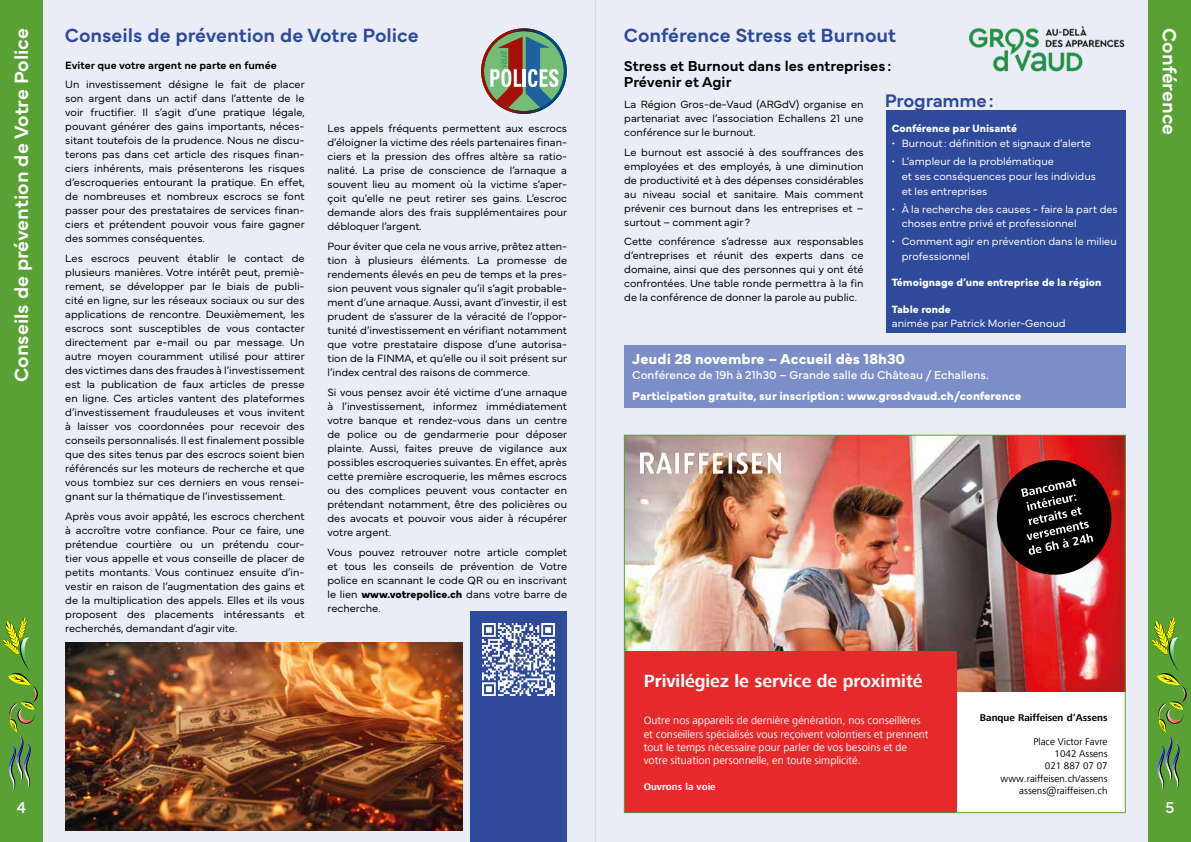
<style>
.page{position:relative;width:1191px;height:842px;background:#fff}
.page>*{position:absolute;margin:0;border:0;box-sizing:border-box;transform-origin:0 0}
.t1{font:600 20px "Mundial";color:#304a9b}
.t2{font:600 20px "Mundial";color:#fff}
.t3{font:600 19px "Mundial";letter-spacing:-.01em;color:#304a9b}
.t4{font:700 18.2px "Frutiger Next Com";color:#fff}
.t5{font:16.5px "Mundial";color:#fff}
.t6{font:600 15px/16px "Mundial";color:#000}
.t7{font:700 15px "Mundial";color:#fff}
.t8{font:700 12px "Mundial";color:#fff}
.t9{font:12px "Mundial";color:#fff}
.t10{font:11.2px/13.3px "Frutiger Next Com";color:#fff}
.t11{font:300 11px/14px "Mundial";color:#000;text-align:justify}
.t12{font:300 11px/14.9px "Mundial";color:#fff}
.t13{font:700 11px "Mundial";color:#fff}
.t14{font:600 11px "Mundial";color:#000}
.t15{font:10.1px/12.1px "Frutiger Next Com";color:#000;text-align:right}
.t16{font:700 10.1px "Frutiger Next Com";color:#000}
.t17{font:700 10.1px "Frutiger Next Com";color:#fff}
.s1{font-weight:700}
</style>
<div class="page">
<div style="left:0;top:0;width:43px;height:842px;background:#5aa135"></div>
<div style="left:1148px;top:0;width:43px;height:842px;background:#5aa135"></div>
<img style="left:3px;top:617px;width:35px;height:176px">
<img style="left:1152px;top:617px;width:35px;height:176px">
<div style="left:43px;top:0;width:552px;height:842px;background:#eaedf5"></div>
<div style="left:595px;top:0;width:553px;height:842px;background:#eaedf5"></div>
<svg style="left:481px;top:28px;width:86px;height:86px"></svg>
<div style="left:471px;top:611px;width:96px;height:231px;background:#304a9b"></div>
<img style="left:483px;top:624px;width:71px;height:71px">
<div style="left:886px;top:111px;width:239px;height:222px;background:#304a9b"></div>
<img style="left:968px;top:26px;width:157px;height:46px">
<div style="left:624px;top:345px;width:501px;height:63px;background:#7b8ec7"></div>
<img style="left:626px;top:437px;width:497px;height:374px">
<img style="left:640px;top:452px;width:140px;height:21px">
<div style="left:997px;top:460px;width:114px;height:115px;background:#000;border-radius:50%"></div>
<svg style="left:1021px;top:478px;width:72px;height:77px"></svg>
<img style="left:65px;top:643px;width:397px;height:187px">
<h1 class="t1" style="left:65px;top:20px;width:355px">Conseils de prévention de Votre Police</h1>
<p class="t14" style="left:65px;top:56px;width:213px">Eviter que votre argent ne parte en fumée</p>
<p class="t11" style="left:65px;top:76px;width:241px">Un investissement désigne le fait de placer son argent dans un actif dans l’attente de le voir fructifier. Il s’agit d’une pratique légale, pouvant générer des gains importants, néces&shy;sitant toutefois de la prudence. Nous ne discu&shy;terons pas dans cet article des risques finan&shy;ciers inhérents, mais présenterons les risques d’escroqueries entourant la pratique. En effet, de nombreuses et nombreux escrocs se font passer pour des prestataires de services finan&shy;ciers et prétendent pouvoir vous faire gagner des sommes conséquentes.</p>
<p class="t11" style="left:65px;top:250px;width:241px">Les escrocs peuvent établir le contact de plusieurs manières. Votre intérêt peut, premiè&shy;rement, se développer par le biais de publi&shy;cité en ligne, sur les réseaux sociaux ou sur des applications de rencontre. Deuxièmement, les escrocs sont susceptibles de vous contacter directement par e-mail ou par message. Un autre moyen couramment utilisé pour attirer des victimes dans des fraudes à l’investissement est la publication de faux articles de presse en ligne. Ces articles vantent des plateformes d’investissement frauduleuses et vous invitent à laisser vos coordonnées pour recevoir des conseils personnalisés. Il est finalement possible que des sites tenus par des escrocs soient bien référencés sur les moteurs de recherche et que vous tombiez sur ces derniers en vous rensei&shy;gnant sur la thématique de l’investissement.</p>
<p class="t11" style="left:65px;top:508px;width:241px">Après vous avoir appâté, les escrocs cherchent à accroître votre confiance. Pour ce faire, une prétendue courtière ou un prétendu cour&shy;tier vous appelle et vous conseille de placer de petits montants. Vous continuez ensuite d’in&shy;vestir en raison de l’augmentation des gains et de la multiplication des appels. Elles et ils vous proposent des placements intéressants et recherchés, demandant d’agir vite.</p>
<h1 class="t1" style="left:624px;top:20px;width:274px">Conférence Stress et Burnout</h1>
<h1 class="t2" style="left:6px;top:382px;width:355px;rotate:-90deg">Conseils de prévention de Votre Police</h1>
<h1 class="t2" style="left:1185px;top:28px;width:108px;rotate:90deg">Conférence</h1>
<h3 class="t6" style="left:624px;top:57px;width:269px">Stress et Burnout dans les entreprises :<br>Prévenir et Agir</h3>
<h2 class="t3" style="left:884px;top:86px;width:111px">Programme:</h2>
<p class="t11" style="left:624px;top:96px;width:241px">La Région Gros-de-Vaud (ARGdV) organise en partenariat avec l’association Echallens 21 une conférence sur le burnout.</p>
<p class="t11" style="left:624px;top:144px;width:241px">Le burnout est associé à des souffrances des employées et des employés, à une diminution de productivité et à des dépenses considérables au niveau social et sanitaire. Mais comment prévenir ces burnout dans les entreprises et – surtout – comment agir?</p>
<p class="t11" style="left:624px;top:234px;width:241px">Cette conférence s’adresse aux responsables d’entreprises et réunit des experts dans ce domaine, ainsi que des personnes qui y ont été confrontées. Une table ronde permettra à la fin de la conférence de donner la parole au public.</p>
<p class="t13" style="left:891px;top:120px;width:127px">Conférence par Unisanté</p>
<p class="t12" style="left:891px;top:135px;width:201px">• Burnout: définition et signaux d’alerte</p>
<p class="t12" style="left:901px;top:153px;width:196px;text-indent:-10px">• L’ampleur de la problématique<br>et ses conséquences pour les individus et les entreprises</p>
<p class="t12" style="left:901px;top:200px;width:217px;text-indent:-10px">• À la recherche des causes - faire la part des choses entre privé et professionnel</p>
<p class="t12" style="left:901px;top:233px;width:216px;text-indent:-10px">• Comment agir en prévention dans le milieu professionnel</p>
<p class="t13" style="left:891px;top:274px;width:211px">Témoignage d’une entreprise de la région</p>
<p class="t13" style="left:891px;top:300px;width:60px">Table ronde</p>
<p class="t12" style="left:891px;top:315px;width:175px">animée par Patrick Morier-Genoud</p>
<p class="t11" style="left:327px;top:121px;width:241px">Les appels fréquents permettent aux escrocs d’éloigner la victime des réels partenaires finan&shy;ciers et la pression des offres altère sa ratio&shy;nalité. La prise de conscience de l’arnaque a souvent lieu au moment où la victime s’aper&shy;çoit qu’elle ne peut retirer ses gains. L’escroc demande alors des frais supplémentaires pour débloquer l’argent.</p>
<p class="t11" style="left:327px;top:238px;width:241px">Pour éviter que cela ne vous arrive, prêtez atten&shy;tion à plusieurs éléments. La promesse de rendements élevés en peu de temps et la pres&shy;sion peuvent vous signaler qu’il s’agit probable&shy;ment d’une arnaque. Aussi, avant d’investir, il est prudent de s'assurer de la véracité de l’oppor&shy;tunité d’investissement en vérifiant notamment que votre prestataire dispose d’une autorisa&shy;tion de la FINMA, et qu’elle ou il soit présent sur l’index central des raisons de commerce.</p>
<p class="t11" style="left:327px;top:384px;width:241px">Si vous pensez avoir été victime d’une arnaque à l’investissement, informez immédiatement votre banque et rendez-vous dans un centre de police ou de gendarmerie pour déposer plainte. Aussi, faites preuve de vigilance aux possibles escroqueries suivantes. En effet, après cette première escroquerie, les mêmes escrocs ou des complices peuvent vous contacter en prétendant notamment, être des policières ou des avocats et pouvoir vous aider à récupérer votre argent.</p>
<p class="t11" style="left:327px;top:544px;width:241px">Vous pouvez retrouver notre article complet et tous les conseils de prévention de Votre police en scannant le code QR ou en inscrivant le lien <span class="s1">www.votrepolice.ch</span> dans votre barre de recherche.</p>
<h3 class="t7" style="left:632px;top:347px;width:274px">Jeudi 28 novembre – Accueil dès 18h30</h3>
<p class="t9" style="left:632px;top:366px;width:358px">Conférence de 19h à 21h30 – Grande salle du Château / Echallens.</p>
<p class="t8" style="left:632px;top:386px;width:390px">Participation gratuite, sur inscription: www.grosdvaud.ch/conference</p>
<h3 class="t4" style="left:643px;top:671px;width:280px">Privilégiez le service de proximité</h3>
<p class="t10" style="left:643px;top:714px;width:286px">Outre nos appareils de dernière génération, nos conseillères et conseillers spécialisés vous reçoivent volontiers et prennent tout le temps nécessaire pour parler de vos besoins et de votre situation personnelle, en toute simplicité.</p>
<p class="t17" style="left:643px;top:781px;width:73px">Ouvrons la voie</p>
<p class="t16" style="left:979px;top:712px;width:129px">Banque Raiffeisen d’Assens</p>
<p class="t15" style="left:1000px;top:736px;width:108px">Place Victor Favre<br>1042 Assens<br>021 887 07 07 www.raiffeisen.ch/assens assens@raiffeisen.ch</p>
<h3 class="t5" style="left:17px;top:795px;width:11px">4</h3>
<h3 class="t5" style="left:1165px;top:795px;width:10px">5</h3>
</div>
